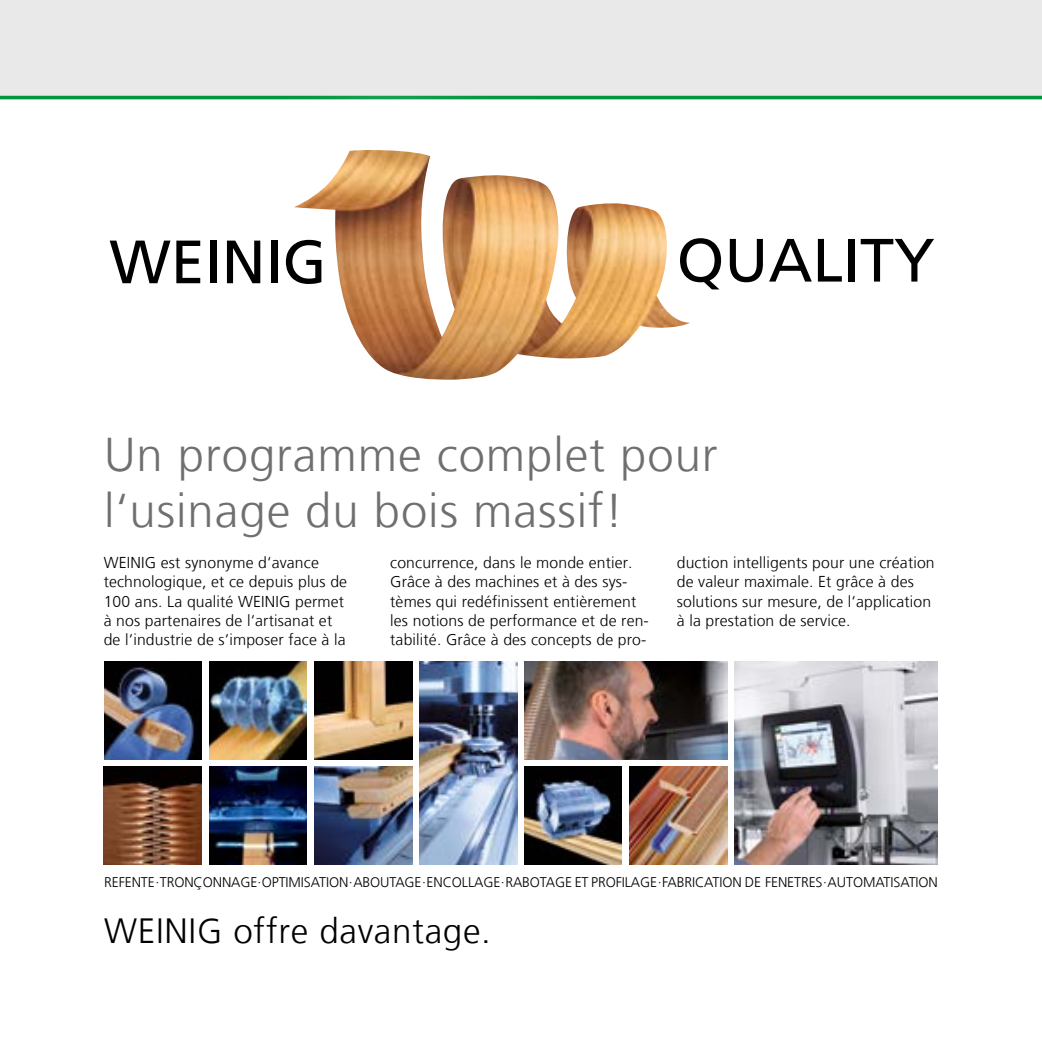
<style>
.page{position:relative;width:1042px;height:1042px;background:#fff}
.page>*{position:absolute;margin:0;border:0;box-sizing:border-box;transform-origin:0 0}
.t1{font:300 47.25px/56px "Frutiger LT Com";letter-spacing:.02em;color:#6f6f6e}
.t2{font:300 35px "Frutiger LT Com";letter-spacing:.02em;color:#000}
.t3{font:300 15.75px/19.2px "Frutiger LT Com";letter-spacing:.01em;color:#000}
.t4{font:300 14px "Frutiger LT Com";letter-spacing:-.01em;color:#000}
</style>
<div class="page">
<div style="left:0;top:0;width:1042px;height:99px;background:#e9e9e9"></div>
<hr style="left:0;top:96px;width:1042px;height:3px;background:#00963f">
<div style="left:22px;top:58px;width:999px;height:414px;background:#fff"></div>
<svg style="left:690px;top:238px;width:31px;height:51px"></svg>
<svg style="left:730px;top:239px;width:33px;height:43px"></svg>
<svg style="left:769px;top:239px;width:43px;height:42px"></svg>
<svg style="left:818px;top:239px;width:24px;height:42px"></svg>
<div style="left:848px;top:239px;width:6px;height:42px;background:#000"></div>
<svg style="left:860px;top:239px;width:74px;height:42px"></svg>
<img style="left:294px;top:150px;width:396px;height:230px">
<svg style="left:110px;top:241px;width:60px;height:42px"></svg>
<svg style="left:176px;top:241px;width:24px;height:42px"></svg>
<div style="left:210px;top:241px;width:6px;height:42px;background:#000"></div>
<svg style="left:227px;top:241px;width:33px;height:42px"></svg>
<div style="left:271px;top:241px;width:6px;height:42px;background:#000"></div>
<svg style="left:286px;top:240px;width:35px;height:44px"></svg>
<img style="left:209px;top:661px;width:97px;height:98px">
<img style="left:104px;top:661px;width:97px;height:98px">
<img style="left:104px;top:766px;width:97px;height:98px">
<img style="left:209px;top:766px;width:97px;height:98px">
<img style="left:419px;top:661px;width:98px;height:203px">
<img style="left:315px;top:661px;width:97px;height:98px">
<img style="left:315px;top:766px;width:97px;height:98px">
<img style="left:735px;top:661px;width:202px;height:203px">
<img style="left:630px;top:767px;width:97px;height:97px">
<img style="left:525px;top:767px;width:97px;height:97px">
<img style="left:525px;top:661px;width:202px;height:98px">
<h1 class="t1" style="left:104px;top:427px;width:615px">Un programme complet pour l‘usinage du bois massif!</h1>
<p class="t3" style="left:104px;top:553px;width:245px">WEINIG est synonyme d‘avance technologique, et ce depuis plus de 100 ans. La qualité WEINIG permet à nos partenaires de l‘artisanat et de l‘industrie de s‘imposer face à la</p>
<p class="t3" style="left:390px;top:553px;width:260px">concurrence, dans le monde entier.<br>Grâce à des machines et à des sys&shy;tèmes qui redéfinissent entièrement les notions de performance et de ren&shy;tabilité. Grâce à des concepts de pro-</p>
<p class="t3" style="left:677px;top:553px;width:259px">duction intelligents pour une création de valeur maximale. Et grâce à des solutions sur mesure, de l‘application à la prestation de service.</p>
<p class="t4" style="left:104px;top:874px;width:835px">REFENTE · TRONÇONNAGE· OPTIMISATION · ABOUTAGE · ENCOLLAGE · RABOTAGE ET PROFILAGE · FABRICATION DE FENETRES · AUTOMATISATION</p>
<h2 class="t2" style="left:104px;top:910px;width:388px">WEINIG offre davantage.</h2>
</div>
